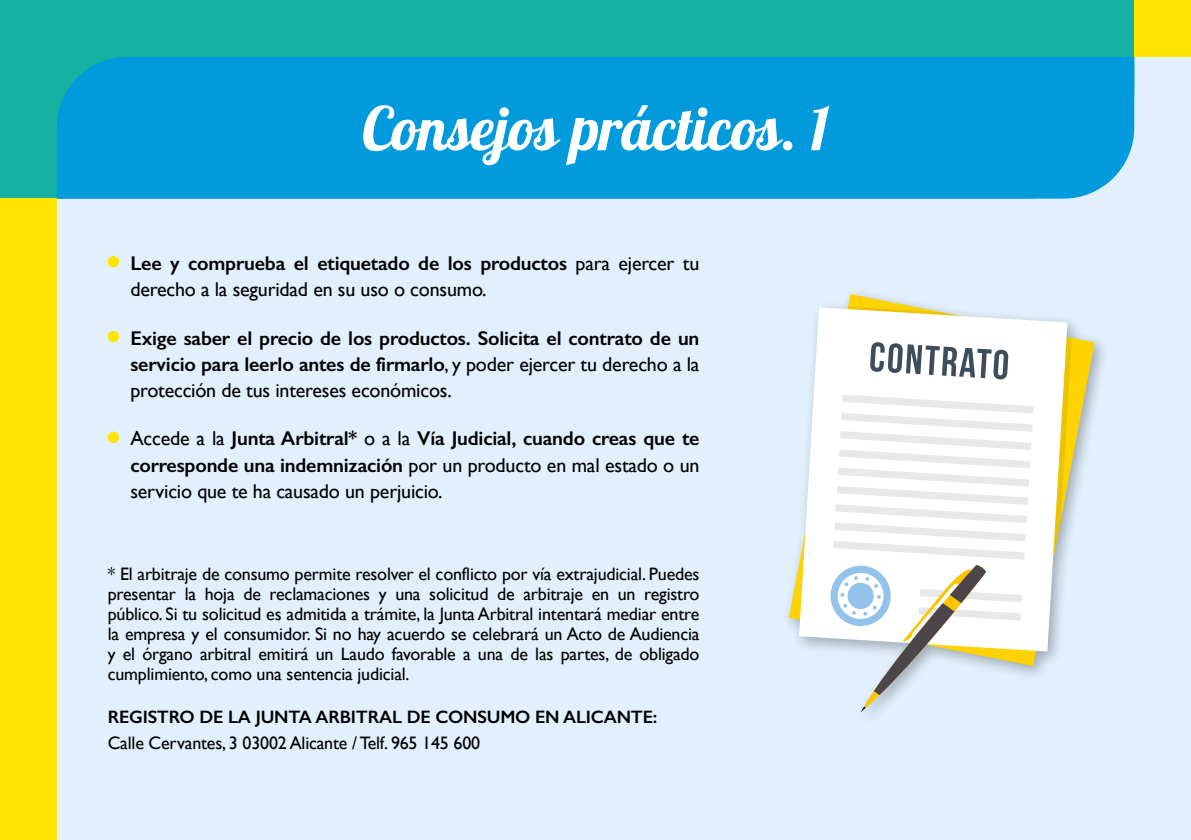
<style>
.page{position:relative;width:1191px;height:840px;background:#fff}
.page>*{position:absolute;margin:0;border:0;box-sizing:border-box;transform-origin:0 0}
.t1{font:60px "Lobster";color:#fff}
.t2{font:20px/26px "Gill Sans";letter-spacing:-.01em;color:#000}
.t3{font:600 20px/26px "Gill Sans";letter-spacing:-.01em;color:#000;text-align:justify}
.t4{font:18px/20px "Gill Sans";letter-spacing:-.01em;color:#000;text-align:justify}
.t5{font:600 18px "Gill Sans";letter-spacing:-.01em;color:#000}
.s1{font-weight:600}
.s2{font-weight:400}
</style>
<div class="page">
<div style="left:0;top:0;width:1191px;height:839px;background:#e1f0fc"></div>
<div style="left:0;top:0;width:1134px;height:198px;background:#17b1a4"></div>
<div style="left:57px;top:57px;width:1077px;height:141px;background:#009add"></div>
<div style="left:1134px;top:0;width:57px;height:57px;background:#ffe500"></div>
<div style="left:0;top:198px;width:57px;height:641px;background:#ffe500"></div>
<div style="left:108px;top:256px;width:11px;height:11px;background:#ffe500;border-radius:50%"></div>
<div style="left:108px;top:330px;width:11px;height:12px;background:#ffe500;border-radius:50%"></div>
<div style="left:108px;top:431px;width:11px;height:11px;background:#ffe500;border-radius:50%"></div>
<svg style="left:789px;top:294px;width:305px;height:371px"></svg>
<svg style="left:1067px;top:336px;width:5px;height:241px"></svg>
<svg style="left:847px;top:306px;width:135px;height:1px"></svg>
<svg style="left:799px;top:307px;width:268px;height:344px;fill:#fff"></svg>
<svg style="left:870px;top:342px;width:138px;height:37px;background:#b2b9be"></svg>
<svg style="left:829px;top:394px;width:204px;height:317px"></svg>
<h1 class="t1" style="left:362px;top:90px;width:468px">Consejos prácticos. 1</h1>
<p class="t2" style="left:130px;top:250px;width:570px"><span class="s1">Lee y comprueba el etiquetado de los productos</span> para ejercer tu derecho a la seguridad en su uso o consumo.</p>
<p class="t3" style="left:130px;top:324px;width:570px">Exige saber el precio de los productos. Solicita el contrato de un servicio para leerlo antes de firmarlo<span class="s2">, y poder ejercer tu derecho a la protección de tus intereses económicos.</span></p>
<p class="t2" style="left:130px;top:425px;width:570px;text-align:justify">Accede a la <span class="s1">Junta Arbitral*</span> o a la <span class="s1">Vía Judicial, cuando creas que te corresponde una indemnización</span> por un producto en mal estado o un servicio que te ha causado un perjuicio.</p>
<p class="t4" style="left:108px;top:563px;width:593px">* El arbitraje de consumo permite resolver el conflicto por vía extrajudicial. Puedes presentar la hoja de reclamaciones y una solicitud de arbitraje en un registro público. Si tu solicitud es admitida a trámite, la Junta Arbitral intentará mediar entre la empresa y el consumidor. Si no hay acuerdo se celebrará un Acto de Audiencia y el órgano arbitral emitirá un Laudo favorable a una de las partes, de obligado cumplimiento, como una sentencia judicial.</p>
<p class="t5" style="left:108px;top:705px;width:551px">REGISTRO DE LA JUNTA ARBITRAL DE CONSUMO EN ALICANTE:</p>
<p class="t4" style="left:108px;top:731px;width:374px">Calle Cervantes, 3 03002 Alicante / Telf. 965 145 600</p>
</div>
